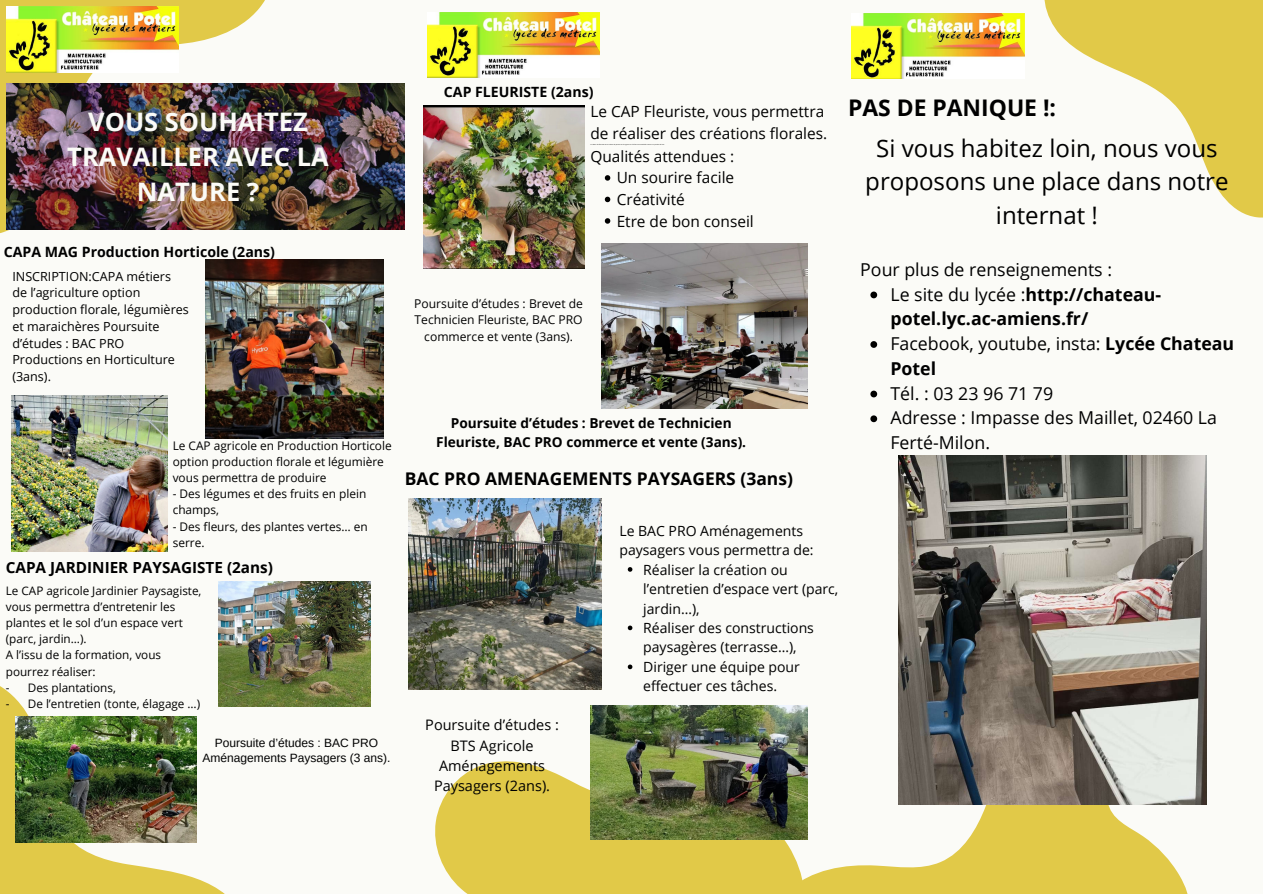
<style>
.page{position:relative;width:1263px;height:894px;background:#fff}
.page>*{position:absolute;margin:0;border:0;box-sizing:border-box;transform-origin:0 0}
.t1{font:700 25.5px/34.8px "Open Sans";color:#fbfbf7;text-align:center}
.t2{font:24px/33.6px "Open Sans";color:#000;text-align:center}
.t3{font:700 22.95px "Open Sans";color:#000}
.t4{font:17.7px/24.8px "Open Sans";color:#000}
.t5{font:700 17.7px/24.8px "Open Sans";color:#000}
.t6{font:700 17.4px "Open Sans";color:#000}
.t7{font:15.45px/21.5px "Open Sans";color:#000}
.t8{font:700 15.3px "Open Sans";color:#000}
.t9{font:14.4px/20.2px "Open Sans";color:#000;text-align:center}
.t10{font:700 14.1px "Open Sans";color:#000}
.t11{font:13.95px/19.5px "Open Sans";color:#000}
.t12{font:700 13.65px/19.2px "Open Sans";color:#000;text-align:center}
.t13{font:12.6px/16.8px "Open Sans";color:#000}
.t14{font:12.15px/16.2px "Open Sans";color:#000;text-align:center}
.t15{font:12px/15px "Arimo";color:#000;text-align:center}
.t16{font:11.85px/16.2px "Open Sans";color:#000}
.t17{font:11.7px/16.2px "Open Sans";color:#000}
.s1{font-weight:400}
.s2{font-weight:700}
</style>
<div class="page">
<div style="left:0;top:0;width:1263px;height:893px;background:#fbfbf7"></div>
<svg style="left:422px;top:684px;width:289px;height:209px;fill:#e1c948"></svg>
<svg style="left:711px;top:804px;width:496px;height:89px;fill:#e1c948"></svg>
<svg style="left:0;top:686px;width:278px;height:207px"></svg>
<svg style="left:0;top:0;width:265px;height:233px"></svg>
<svg style="left:996px;top:0;width:267px;height:218px"></svg>
<img style="left:852px;top:14px;width:172px;height:65px">
<img style="left:6px;top:83px;width:398px;height:147px">
<img style="left:205px;top:260px;width:179px;height:178px">
<img style="left:11px;top:395px;width:156px;height:156px">
<img style="left:427px;top:12px;width:173px;height:66px">
<img style="left:6px;top:7px;width:172px;height:65px">
<img style="left:601px;top:243px;width:206px;height:165px">
<img style="left:424px;top:105px;width:161px;height:164px">
<img style="left:409px;top:498px;width:192px;height:191px">
<img style="left:590px;top:705px;width:218px;height:134px">
<img style="left:218px;top:581px;width:152px;height:125px">
<img style="left:15px;top:716px;width:181px;height:126px">
<img style="left:898px;top:455px;width:309px;height:349px">
<svg style="left:605px;top:175px;width:5px;height:6px"></svg>
<svg style="left:605px;top:197px;width:5px;height:5px"></svg>
<svg style="left:605px;top:218px;width:5px;height:6px"></svg>
<svg style="left:628px;top:567px;width:4px;height:4px"></svg>
<svg style="left:628px;top:625px;width:4px;height:5px"></svg>
<svg style="left:628px;top:664px;width:4px;height:5px"></svg>
<svg style="left:870px;top:291px;width:7px;height:7px"></svg>
<svg style="left:870px;top:341px;width:7px;height:7px"></svg>
<svg style="left:870px;top:390px;width:7px;height:7px"></svg>
<svg style="left:870px;top:415px;width:7px;height:7px"></svg>
<p class="t1" style="left:67px;top:104px;width:263px">VOUS SOUHAITEZ<br>TRAVAILLER AVEC LA<br>NATURE ?</p>
<p class="t10" style="left:4px;top:242px;width:273px">CAPA MAG Production Horticole (2ans)</p>
<p class="t13" style="left:12px;top:267px;width:178px">INSCRIPTION:CAPA métiers de l’agriculture option production florale, légumières et maraichères Poursuite d’études : BAC PRO<br>Productions en Horticulture (3ans).</p>
<p class="t16" style="left:173px;top:437px;width:221px">Le CAP agricole en Production Horticole option production florale et légumière vous permettra de produire</p>
<h2 class="t16" style="left:173px;top:485px;width:195px">- Des légumes et des fruits en plein champs,</h2>
<p class="t16" style="left:173px;top:517px;width:197px">- Des fleurs, des plantes vertes… en serre.</p>
<h5 class="t8" style="left:6px;top:556px;width:269px">CAPA JARDINIER PAYSAGISTE (2ans)</h5>
<p class="t17" style="left:6px;top:582px;width:197px">Le CAP agricole Jardinier Paysagiste, vous permettra d’entretenir les plantes et le sol d’un espace vert (parc, jardin…).</p>
<p class="t17" style="left:6px;top:646px;width:157px">A l’issu de la formation, vous pourrez réaliser:</p>
<p class="t17" style="left:6px;top:679px;width:5px">-</p>
<p class="t17" style="left:28px;top:679px;width:90px">Des plantations,</p>
<p class="t17" style="left:6px;top:695px;width:5px">-</p>
<p class="t17" style="left:28px;top:695px;width:174px">De l’entretien (tonte, élagage …)</p>
<p class="t15" style="left:202px;top:735px;width:189px">Poursuite d’études : BAC PRO<br>Aménagements Paysagers (3 ans).</p>
<p class="t10" style="left:444px;top:82px;width:151px">CAP FLEURISTE (2ans)</p>
<p class="t7" style="left:590px;top:100px;width:238px">Le CAP Fleuriste, vous permettra de réaliser des créations florales.</p>
<p class="t7" style="left:590px;top:145px;width:145px">Qualités attendues :</p>
<p class="t7" style="left:617px;top:167px;width:119px">Un sourire facile</p>
<p class="t7" style="left:617px;top:188px;width:70px">Créativité</p>
<p class="t7" style="left:617px;top:210px;width:139px">Etre de bon conseil</p>
<h4 class="t14" style="left:414px;top:295px;width:170px">Poursuite d’études : Brevet de<br>Technicien Fleuriste, BAC PRO commerce et vente (3ans).</h4>
<p class="t12" style="left:436px;top:412px;width:311px">Poursuite d’études : Brevet de Technicien<br>Fleuriste, BAC PRO commerce et vente (3ans).</p>
<p class="t6" style="left:405px;top:466px;width:390px">BAC PRO AMENAGEMENTS PAYSAGERS (3ans)</p>
<p class="t3" style="left:848px;top:91px;width:210px">PAS DE PANIQUE !:</p>
<p class="t2" style="left:865px;top:131px;width:365px">Si vous habitez loin, nous vous proposons une place dans notre internat !</p>
<p class="t4" style="left:860px;top:256px;width:253px">Pour plus de renseignements :</p>
<p class="t5" style="left:890px;top:281px;width:272px"><span class="s1">Le site du lycée :</span>http://chateau&shy;potel.lyc.ac-amiens.fr/</p>
<p class="t4" style="left:890px;top:331px;width:345px">Facebook, youtube, insta: <span class="s2">Lycée Chateau<br>Potel</span></p>
<p class="t4" style="left:890px;top:380px;width:164px">Tél. : 03 23 96 71 79</p>
<p class="t4" style="left:890px;top:405px;width:328px">Adresse : Impasse des Maillet, 02460 La<br>Ferté-Milon.</p>
<h6 class="t9" style="left:425px;top:714px;width:135px">Poursuite d’études :<br>BTS Agricole<br>Aménagements<br>Paysagers (2ans).</h6>
<p class="t11" style="left:619px;top:520px;width:196px">Le BAC PRO Aménagements paysagers vous permettra de:</p>
<p class="t11" style="left:643px;top:559px;width:197px">Réaliser la création ou l’entretien d’espace vert (parc, jardin…),</p>
<p class="t11" style="left:643px;top:617px;width:172px">Réaliser des constructions paysagères (terrasse…),</p>
<p class="t11" style="left:643px;top:656px;width:158px">Diriger une équipe pour effectuer ces tâches.</p>
</div>
